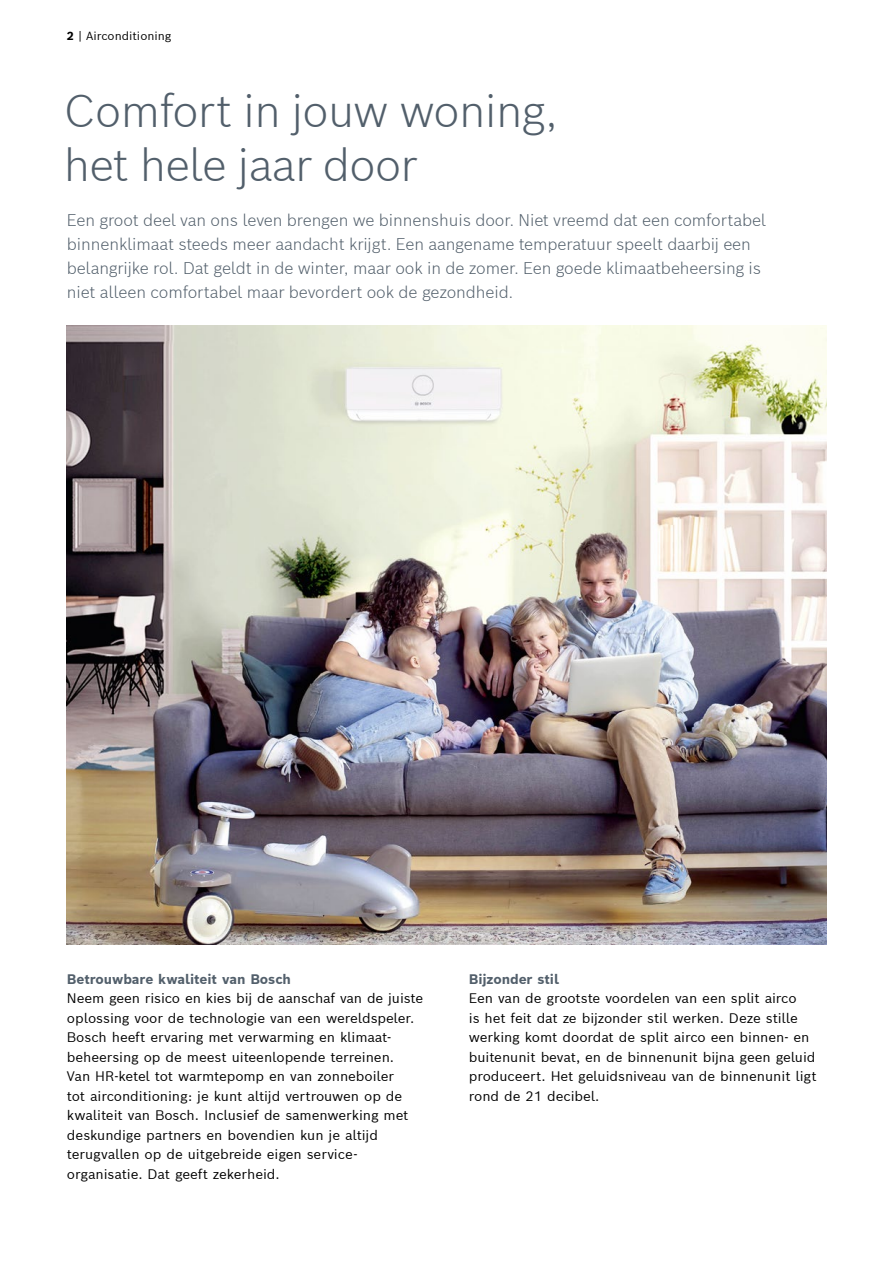
<style>
.page{position:relative;width:893px;height:1263px;background:#fff}
.page>*{position:absolute;margin:0;border:0;box-sizing:border-box;transform-origin:0 0}
.t1{font:300 45px/54px "Bosch Sans";letter-spacing:-.015em;color:#525f6b}
.t2{font:300 16.5px/24px "Bosch Sans";letter-spacing:-.005em;color:#525f6b}
.t3{font:13.5px/19.5px "Bosch Sans";letter-spacing:-.005em;color:#000}
.t4{font:700 13.5px "Bosch Sans";letter-spacing:-.005em;color:#525f6b}
.t5{font:11.55px "Bosch Sans";color:#000}
.s1{font-weight:700}
</style>
<div class="page">
<img style="left:67px;top:325px;width:759px;height:620px">
<p class="t5" style="left:67px;top:28px;width:106px"><span class="s1">2</span> | Airconditioning</p>
<h1 class="t1" style="left:64px;top:83px;width:496px">Comfort in jouw woning, het hele jaar door</h1>
<p class="t2" style="left:67px;top:207px;width:700px">Een groot deel van ons leven brengen we binnenshuis door. Niet vreemd dat een comfortabel binnenklimaat steeds meer aandacht krijgt. Een aangename temperatuur speelt daarbij een belangrijke rol. Dat geldt in de winter, maar ook in de zomer. Een goede klimaatbeheersing is niet alleen comfortabel maar bevordert ook de gezondheid.</p>
<p class="t4" style="left:67px;top:970px;width:226px">Betrouwbare kwaliteit van Bosch</p>
<p class="t3" style="left:67px;top:988px;width:358px">Neem geen risico en kies bij de aanschaf van de juiste oplossing voor de technologie van een wereldspeler.<br>Bosch heeft ervaring met verwarming en klimaat&shy;beheersing op de meest uiteenlopende terreinen.<br>Van HR-ketel tot warmtepomp en van zonneboiler<br>tot airconditioning: je kunt altijd vertrouwen op de kwaliteit van Bosch. Inclusief de samenwerking met deskundige partners en bovendien kun je altijd terugvallen op de uitgebreide eigen service&shy;organisatie. Dat geeft zekerheid.</p>
<p class="t4" style="left:469px;top:970px;width:92px">Bijzonder stil</p>
<p class="t3" style="left:469px;top:988px;width:349px">Een van de grootste voordelen van een split airco<br>is het feit dat ze bijzonder stil werken. Deze stille werking komt doordat de split airco een binnen- en buitenunit bevat, en de binnenunit bijna geen geluid produceert. Het geluidsniveau van de binnenunit ligt rond de 21 decibel.</p>
</div>
